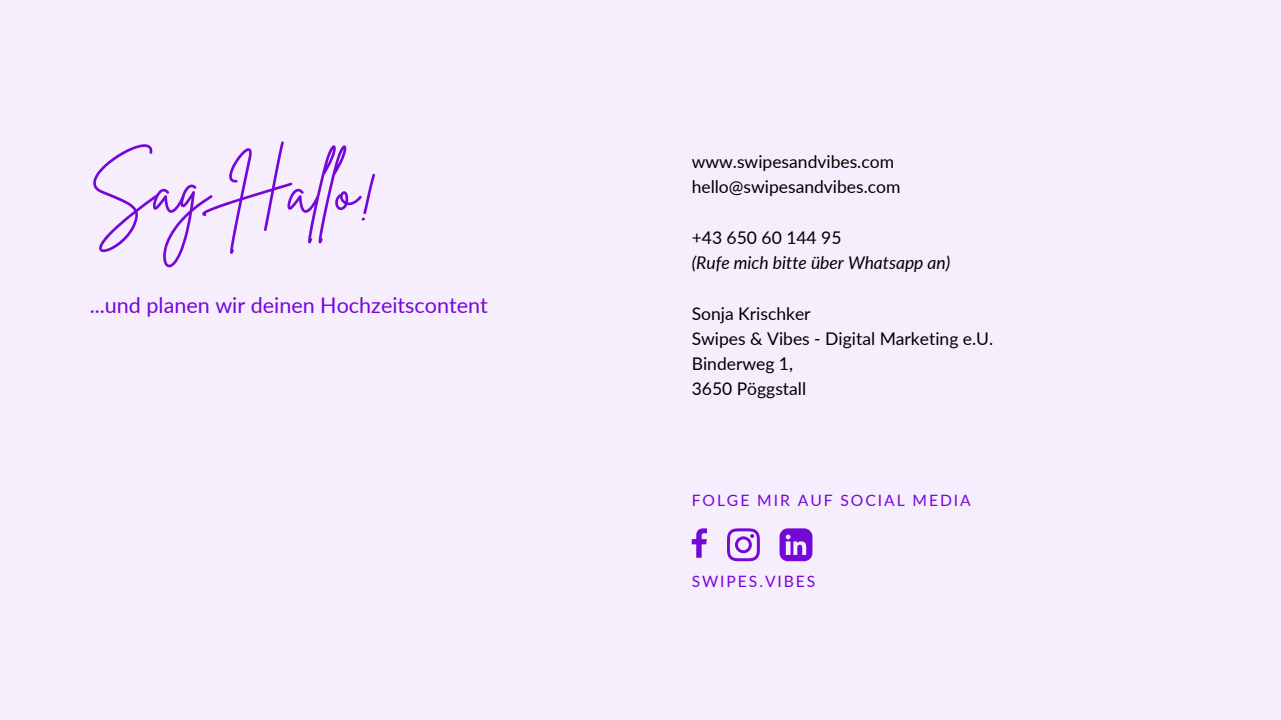
<style>
.page{position:relative;width:1281px;height:720px;background:#f6eefd}
.page>*{position:absolute;margin:0;border:0;box-sizing:border-box;transform-origin:0 0}
.t1{font:69.25px "Brittany Signature";color:#7507d7}
.t2{font:21.5px "Lato";color:#7507d7}
.t3{font:17.5px "Lato";color:#000}
.t4{font:italic 17.5px "Lato";color:#000}
.t5{font:15.62px "Lato";letter-spacing:.125em;color:#7507d7}
</style>
<div class="page">
<svg style="left:692px;top:528px;width:15px;height:29px"></svg>
<svg style="left:727px;top:528px;width:33px;height:33px"></svg>
<svg style="left:779px;top:528px;width:33px;height:33px"></svg>
<p class="t1" style="left:90px;top:145px;width:290px">Sag Halo!</p>
<p class="t2" style="left:90px;top:292px;width:400px">...und planen wir deinen Hochzeitscontent</p>
<p class="t3" style="left:692px;top:150px;width:204px">www.swipesandvibes.com</p>
<p class="t3" style="left:692px;top:176px;width:210px">hello@swipesandvibes.com</p>
<p class="t3" style="left:692px;top:226px;width:151px">+43 650 60 144 95</p>
<p class="t4" style="left:692px;top:252px;width:260px">(Rufe mich bitte über Whatsapp an)</p>
<p class="t3" style="left:692px;top:302px;width:120px">Sonja Krischker</p>
<p class="t3" style="left:692px;top:328px;width:303px">Swipes &amp; Vibes - Digital Marketing e.U.</p>
<p class="t3" style="left:692px;top:353px;width:103px">Binderweg 1,</p>
<p class="t3" style="left:692px;top:378px;width:116px">3650 Pöggstall</p>
<p class="t5" style="left:692px;top:490px;width:281px">FOLGE MIR AUF SOCIAL MEDIA</p>
<p class="t5" style="left:692px;top:571px;width:125px">SWIPES.VIBES</p>
</div>
